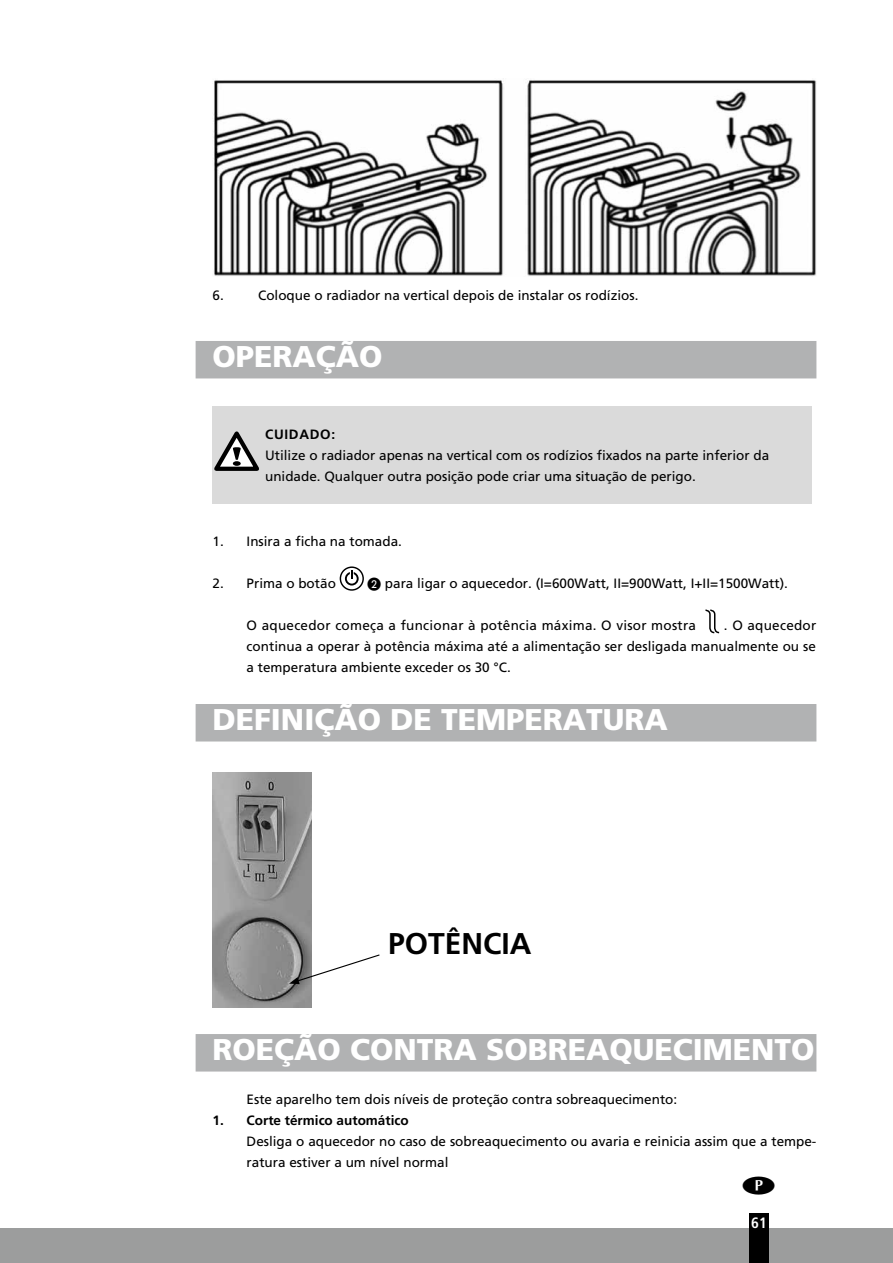
<style>
.page{position:relative;width:893px;height:1263px;background:#fff}
.page>*{position:absolute;margin:0;border:0;box-sizing:border-box;transform-origin:0 0}
.t1{font:900 30px "Frutiger LT Std";color:#fff}
.t2{font:700 30px "Frutiger CE";color:#000}
.t3{font:700 condensed 15px "Frutiger LT Std";color:#fff}
.t4{font:13.5px/21px "Frutiger LT Std";color:#000}
.t5{font:13.5px "Frutiger LT Std";letter-spacing:.02em;color:#000}
.t6{font:700 13.5px "Frutiger LT Std";color:#000}
.t7{font:700 13.5px "Frutiger LT Std";letter-spacing:.05em;color:#000}
</style>
<div class="page">
<div style="left:196px;top:341px;width:620px;height:37px;background:#b1b2b3"></div>
<div style="left:196px;top:704px;width:620px;height:37px;background:#b1b2b3"></div>
<div style="left:196px;top:1034px;width:620px;height:37px;background:#b1b2b3"></div>
<img style="left:213px;top:80px;width:603px;height:197px">
<div style="left:213px;top:406px;width:51px;height:98px;background:#dadada"></div>
<svg style="left:214px;top:431px;width:45px;height:40px"></svg>
<div style="left:264px;top:406px;width:548px;height:98px;background:#dadada"></div>
<svg style="left:705px;top:609px;width:15px;height:25px"></svg>
<img style="left:213px;top:772px;width:99px;height:236px">
<svg style="left:289px;top:953px;width:91px;height:31px"></svg>
<div style="left:0;top:1229px;width:893px;height:34px;background:#9c9d9d"></div>
<div style="left:749px;top:1213px;width:20px;height:50px;background:#000"></div>
<svg style="left:340px;top:566px;width:24px;height:25px"></svg>
<p class="t4" style="left:213px;top:285px;width:13px">6.</p>
<p class="t4" style="left:258px;top:285px;width:382px">Coloque o radiador na vertical depois de instalar os rodízios.</p>
<h1 class="t1" style="left:213px;top:339px;width:172px">OPERAÇÃO</h1>
<p class="t7" style="left:265px;top:427px;width:71px">CUIDADO:</p>
<p class="t4" style="left:265px;top:445px;width:506px">Utilize o radiador apenas na vertical com os rodízios fixados na parte inferior da unidade. Qualquer outra posição pode criar uma situação de perigo.</p>
<p class="t4" style="left:213px;top:531px;width:191px">1. Insira a ficha na tomada.</p>
<p class="t4" style="left:213px;top:573px;width:125px">2. Prima o botão</p>
<p class="t4" style="left:385px;top:573px;width:405px">para ligar o aquecedor. (I=600Watt, II=900Watt, I+II=1500Watt).</p>
<p class="t5" style="left:247px;top:617px;width:451px">O aquecedor começa a funcionar à potência máxima. O visor mostra</p>
<p class="t4" style="left:247px;top:615px;width:571px;text-align:justify;text-indent:477px">. O aquecedor continua a operar à potência máxima até a alimentação ser desligada manualmente ou se a temperatura ambiente exceder os 30 °C.</p>
<h1 class="t1" style="left:213px;top:702px;width:457px">DEFINIÇÃO DE TEMPERATURA</h1>
<h1 class="t2" style="left:388px;top:926px;width:145px">POTÊNCIA</h1>
<h1 class="t1" style="left:213px;top:1032px;width:603px">ROEÇÃO CONTRA SOBREAQUECIMENTO</h1>
<p class="t4" style="left:247px;top:1089px;width:432px">Este aparelho tem dois níveis de proteção contra sobreaquecimento:</p>
<p class="t6" style="left:213px;top:1112px;width:198px">1. Corte térmico automático</p>
<p class="t4" style="left:247px;top:1131px;width:571px">Desliga o aquecedor no caso de sobreaquecimento ou avaria e reinicia assim que a tempe&shy;ratura estiver a um nível normal</p>
<p class="t3" style="left:751px;top:1214px;width:17px">61</p>
</div>
